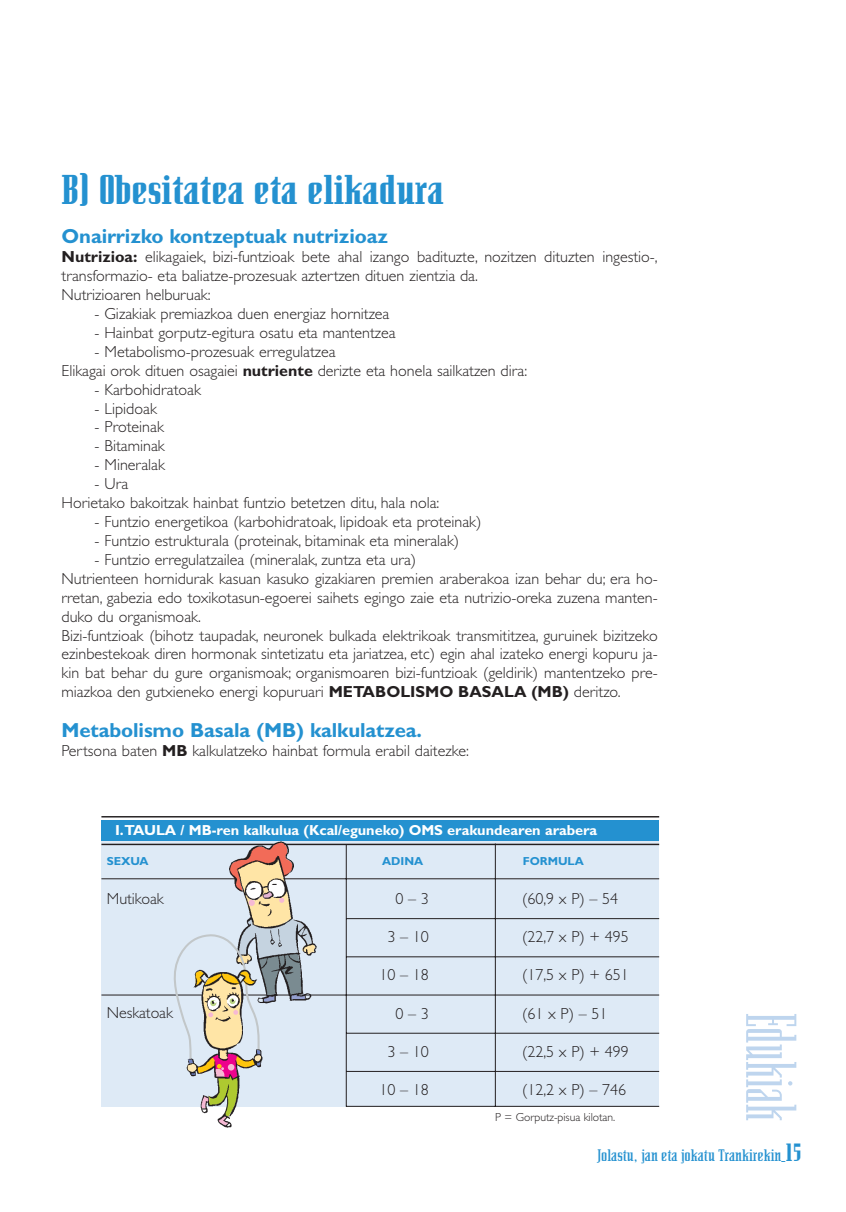
<style>
.page{position:relative;width:846px;height:1212px;background:#fff}
.page>*{position:absolute;margin:0;border:0;box-sizing:border-box;transform-origin:0 0}
.t1{font:72.75px "Senator Tall";color:#bed5ee}
.t2{font:43.65px "Senator Ultra";letter-spacing:-.005em;color:#2491d0}
.t3{font:700 20.4px "Gill Sans";letter-spacing:-.005em;color:#2491d0}
.t4{font:17.4px "Senator Demi";letter-spacing:-.005em;color:#2491d0}
.t5{font:300 16.05px/18.9px "Gill Sans";color:#231f20}
.t6{font:700 14.55px "Gill Sans";letter-spacing:-.005em;color:#fff}
.t7{font:300 11.7px "Gill Sans";letter-spacing:-.005em;color:#231f20}
.t8{font:700 11.7px "Gill Sans";letter-spacing:-.005em;color:#2491d0}
.s1{font-weight:700}
.s2{font-family:"Senator Ultra";font-size:26.25px}
</style>
<div class="page">
<div style="left:101px;top:820px;width:558px;height:287px;background:#deeaf6"></div>
<div style="left:101px;top:820px;width:558px;height:21px;background:#2491d0"></div>
<hr style="left:101px;top:844px;width:558px;height:1px;background:#231f20">
<hr style="left:101px;top:878px;width:558px;height:1px;background:#231f20">
<hr style="left:346px;top:918px;width:313px;height:1px;background:#231f20">
<hr style="left:346px;top:845px;width:1px;height:262px;background:#231f20">
<hr style="left:495px;top:843px;width:1px;height:264px;background:#231f20">
<hr style="left:346px;top:956px;width:313px;height:1px;background:#231f20">
<hr style="left:101px;top:995px;width:558px;height:1px;background:#231f20">
<hr style="left:346px;top:1033px;width:313px;height:1px;background:#231f20">
<hr style="left:346px;top:1071px;width:313px;height:1px;background:#231f20">
<hr style="left:346px;top:1106px;width:313px;height:1px;background:#231f20">
<svg style="left:169px;top:841px;width:157px;height:285px"></svg>
<hr style="left:101px;top:816px;width:558px;height:1px;background:#231f20">
<h2 class="t2" style="left:61px;top:177px;width:384px">B) Obesitatea eta elikadura</h2>
<p class="t3" style="left:61px;top:229px;width:328px">Onairrizko kontzeptuak nutrizioaz</p>
<p class="t5" style="left:61px;top:249px;width:597px"><span class="s1">Nutrizioa:</span> elikagaiek, bizi-funtzioak bete ahal izango badituzte, nozitzen dituzten ingestio-, transformazio- eta baliatze-prozesuak aztertzen dituen zientzia da.<br>Nutrizioaren helburuak:</p>
<p class="t5" style="left:94px;top:306px;width:296px">- Gizakiak premiazkoa duen energiaz hornitzea</p>
<p class="t5" style="left:94px;top:325px;width:302px">- Hainbat gorputz-egitura osatu eta mantentzea</p>
<p class="t5" style="left:61px;top:344px;width:467px;text-indent:33px">- Metabolismo-prozesuak erregulatzea<br>Elikagai orok dituen osagaiei <span class="s1">nutriente</span> derizte eta honela sailkatzen dira:</p>
<p class="t5" style="left:94px;top:382px;width:108px">- Karbohidratoak</p>
<p class="t5" style="left:94px;top:400px;width:64px">- Lipidoak</p>
<p class="t5" style="left:94px;top:419px;width:71px">- Proteinak</p>
<p class="t5" style="left:94px;top:438px;width:72px">- Bitaminak</p>
<p class="t5" style="left:94px;top:457px;width:72px">- Mineralak</p>
<p class="t5" style="left:61px;top:476px;width:379px;text-indent:33px">- Ura<br>Horietako bakoitzak hainbat funtzio betetzen ditu, hala nola:</p>
<p class="t5" style="left:94px;top:514px;width:388px">- Funtzio energetikoa (karbohidratoak, lipidoak eta proteinak)</p>
<p class="t5" style="left:94px;top:533px;width:366px">- Funtzio estrukturala (proteinak, bitaminak eta mineralak)</p>
<p class="t5" style="left:61px;top:552px;width:597px;text-indent:33px">- Funtzio erregulatzailea (mineralak, zuntza eta ura)<br>Nutrienteen hornidurak kasuan kasuko gizakiaren premien araberakoa izan behar du; era ho&shy;rretan, gabezia edo toxikotasun-egoerei saihets egingo zaie eta nutrizio-oreka zuzena manten&shy;duko du organismoak.<br>Bizi-funtzioak (bihotz taupadak, neuronek bulkada elektrikoak transmititzea, guruinek bizitzeko ezinbestekoak diren hormonak sintetizatu eta jariatzea, etc) egin ahal izateko energi kopuru ja&shy;kin bat behar du gure organismoak; organismoaren bizi-funtzioak (geldirik) mantentzeko pre&shy;miazkoa den gutxieneko energi kopuruari <span class="s1">METABOLISMO BASALA (MB)</span> deritzo.</p>
<p class="t3" style="left:61px;top:723px;width:362px">Metabolismo Basala (MB) kalkulatzea.</p>
<p class="t5" style="left:61px;top:743px;width:409px">Pertsona baten <span class="s1">MB</span> kalkulatzeko hainbat formula erabil daitezke:</p>
<p class="t6" style="left:115px;top:825px;width:483px">I.TAULA / MB-ren kalkulua (Kcal/eguneko) OMS erakundearen arabera</p>
<p class="t8" style="left:107px;top:857px;width:43px">SEXUA</p>
<p class="t8" style="left:382px;top:857px;width:42px">ADINA</p>
<p class="t8" style="left:522px;top:857px;width:62px">FORMULA</p>
<p class="t5" style="left:107px;top:891px;width:58px">Mutikoak</p>
<p class="t5" style="left:107px;top:1005px;width:67px">Neskatoak</p>
<p class="t5" style="left:395px;top:891px;width:35px">0 – 3</p>
<p class="t5" style="left:387px;top:929px;width:43px">3 – 10</p>
<p class="t5" style="left:379px;top:967px;width:51px">10 – 18</p>
<p class="t5" style="left:395px;top:1006px;width:35px">0 – 3</p>
<p class="t5" style="left:387px;top:1044px;width:43px">3 – 10</p>
<p class="t5" style="left:379px;top:1081px;width:51px">10 – 18</p>
<p class="t5" style="left:522px;top:891px;width:97px">(60,9 x P) – 54</p>
<p class="t5" style="left:522px;top:929px;width:108px">(22,7 x P) + 495</p>
<p class="t5" style="left:522px;top:967px;width:108px">(17,5 x P) + 651</p>
<p class="t5" style="left:522px;top:1006px;width:87px">(61 x P) – 51</p>
<p class="t5" style="left:522px;top:1044px;width:108px">(22,5 x P) + 499</p>
<p class="t5" style="left:522px;top:1082px;width:105px">(12,2 x P) – 746</p>
<h1 class="t1" style="left:797px;top:1013px;width:110px;rotate:90deg">Edukiak</h1>
<p class="t7" style="left:495px;top:1113px;width:121px">P = Gorputz-pisua kilotan.</p>
<p class="t4" style="left:597px;top:1150px;width:206px">Jolastu, jan eta jokatu Trankirekin_<span class="s2">15</span></p>
</div>
